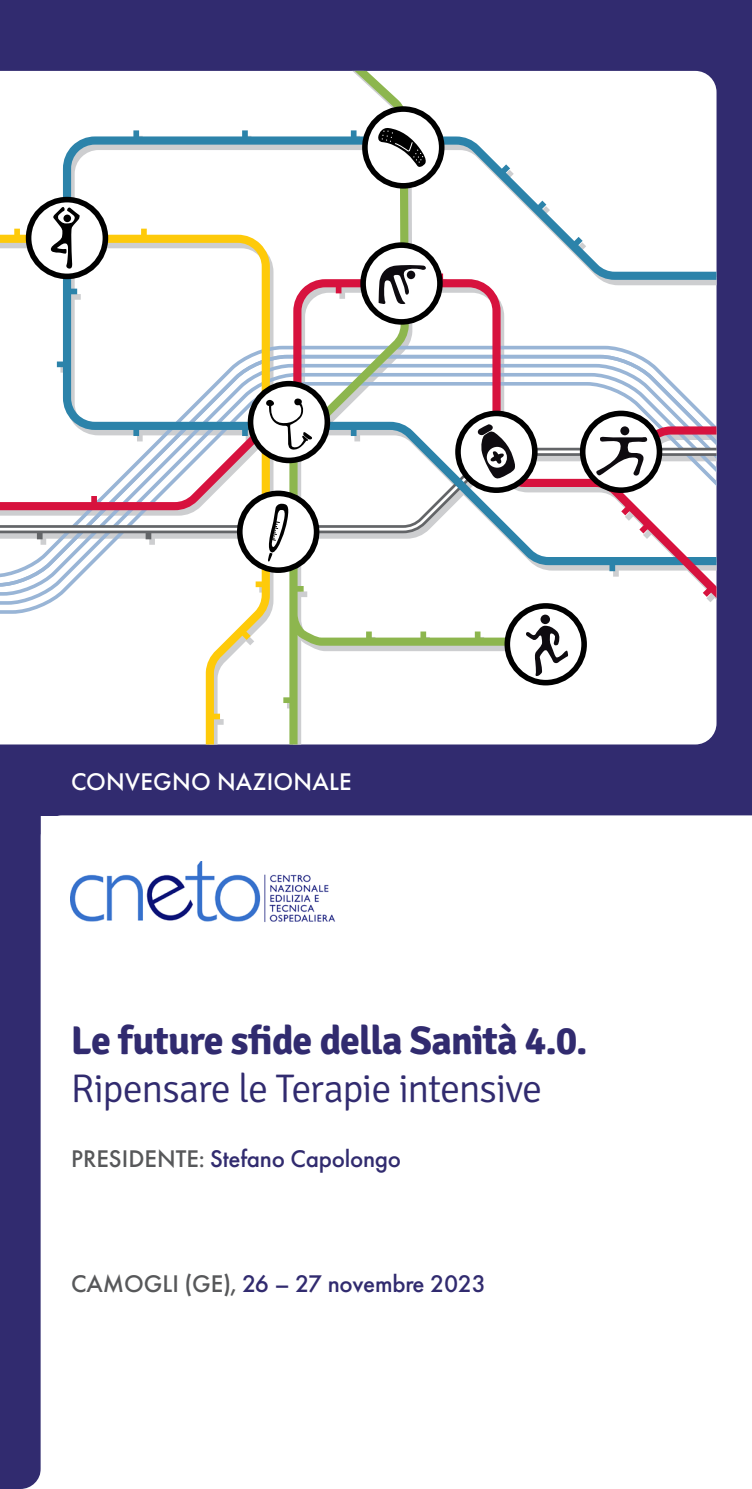
<style>
.page{position:relative;width:752px;height:1489px;background:#fff}
.page>*{position:absolute;margin:0;border:0;box-sizing:border-box;transform-origin:0 0}
.t1{font:700 40px "Signika";letter-spacing:-.025em;color:#312b6f}
.t2{font:300 40px "Signika";letter-spacing:-.03em;color:#312b6f}
.t3{font:500 25px "Futura PT";letter-spacing:-.01em;color:#312b6f}
.t4{font:500 25px "Futura PT";letter-spacing:.01em;color:#fff}
.s1{color:#57585a}
</style>
<div class="page">
<div style="left:41px;top:0;width:710px;height:815px;background:#312b6f"></div>
<div style="left:0;top:0;width:41px;height:1488px;background:#312b6f"></div>
<div style="left:0;top:71px;width:716px;height:158px;background:#fff"></div>
<div style="left:275px;top:71px;width:275px;height:59px;background:#fff"></div>
<svg style="left:57px;top:130px;width:659px;height:143px;background:#eef3f5"></svg>
<svg style="left:0;top:229px;width:270px;height:44px;background:#f5ebc5"></svg>
<svg style="left:0;top:273px;width:716px;height:471px;background:#edecec"></svg>
<svg style="left:363px;top:245px;width:76px;height:77px;background:#dadada"></svg>
<div style="left:360px;top:242px;width:82px;height:83px;border:6px solid #000;border-radius:50%"></div>
<svg style="left:378px;top:264px;width:47px;height:41px;background:#a5a4a6"></svg>
<svg style="left:507px;top:606px;width:76px;height:76px;background:#d8d8d8"></svg>
<div style="left:504px;top:603px;width:82px;height:82px;border:6px solid #000;border-radius:50%"></div>
<div style="left:540px;top:614px;width:9px;height:10px;background:#0e0b10;border-radius:50%"></div>
<svg style="left:525px;top:625px;width:43px;height:51px;background:#b3b2b4"></svg>
<svg style="left:582px;top:413px;width:77px;height:77px;background:#d1d1d1"></svg>
<div style="left:579px;top:410px;width:83px;height:83px;border:6px solid #000;border-radius:50%"></div>
<div style="left:620px;top:426px;width:9px;height:9px;background:#0e0b10;border-radius:50%"></div>
<svg style="left:594px;top:436px;width:53px;height:40px;background:#b6b5b6"></svg>
<svg style="left:458px;top:413px;width:76px;height:77px;background:#d6d6d6"></svg>
<div style="left:455px;top:410px;width:82px;height:83px;border:6px solid #000;border-radius:50%"></div>
<svg style="left:476px;top:424px;width:39px;height:55px;background:#979597"></svg>
<svg style="left:365px;top:109px;width:76px;height:77px;background:#d6d6d6"></svg>
<div style="left:362px;top:106px;width:82px;height:83px;border:6px solid #000;border-radius:50%"></div>
<svg style="left:377px;top:127px;width:53px;height:41px;background:#ababab"></svg>
<div style="left:240px;top:493px;width:76px;height:77px;background:#fff;border-radius:50%"></div>
<div style="left:237px;top:490px;width:82px;height:83px;border:6px solid #000;border-radius:50%"></div>
<svg style="left:268px;top:503px;width:21px;height:59px"></svg>
<svg style="left:250px;top:383px;width:77px;height:77px;background:#cecece"></svg>
<div style="left:247px;top:381px;width:83px;height:82px;border:6px solid #000;border-radius:50%"></div>
<svg style="left:266px;top:398px;width:46px;height:52px;background:#d9d9d9"></svg>
<svg style="left:29px;top:200px;width:76px;height:76px;background:#dfdfdf"></svg>
<div style="left:26px;top:197px;width:82px;height:82px;border:6px solid #000;border-radius:50%"></div>
<svg style="left:51px;top:206px;width:29px;height:63px;background:#ababab"></svg>
<div style="left:63px;top:214px;width:8px;height:8px;background:#000;border-radius:50%"></div>
<img style="left:71px;top:861px;width:265px;height:61px">
<p class="t4" style="left:71px;top:766px;width:282px">CONVEGNO NAZIONALE</p>
<h1 class="t1" style="left:71px;top:1011px;width:518px">Le future sfide della Sanità 4.0.</h1>
<h1 class="t2" style="left:71px;top:1059px;width:472px">Ripensare le Terapie intensive</h1>
<p class="t3" style="left:71px;top:1143px;width:331px"><span class="s1">PRESIDENTE:</span> Stefano Capolongo</p>
<p class="t3" style="left:71px;top:1268px;width:416px"><span class="s1">CAMOGLI (GE),</span> 26 – 27 novembre 2023</p>
</div>
